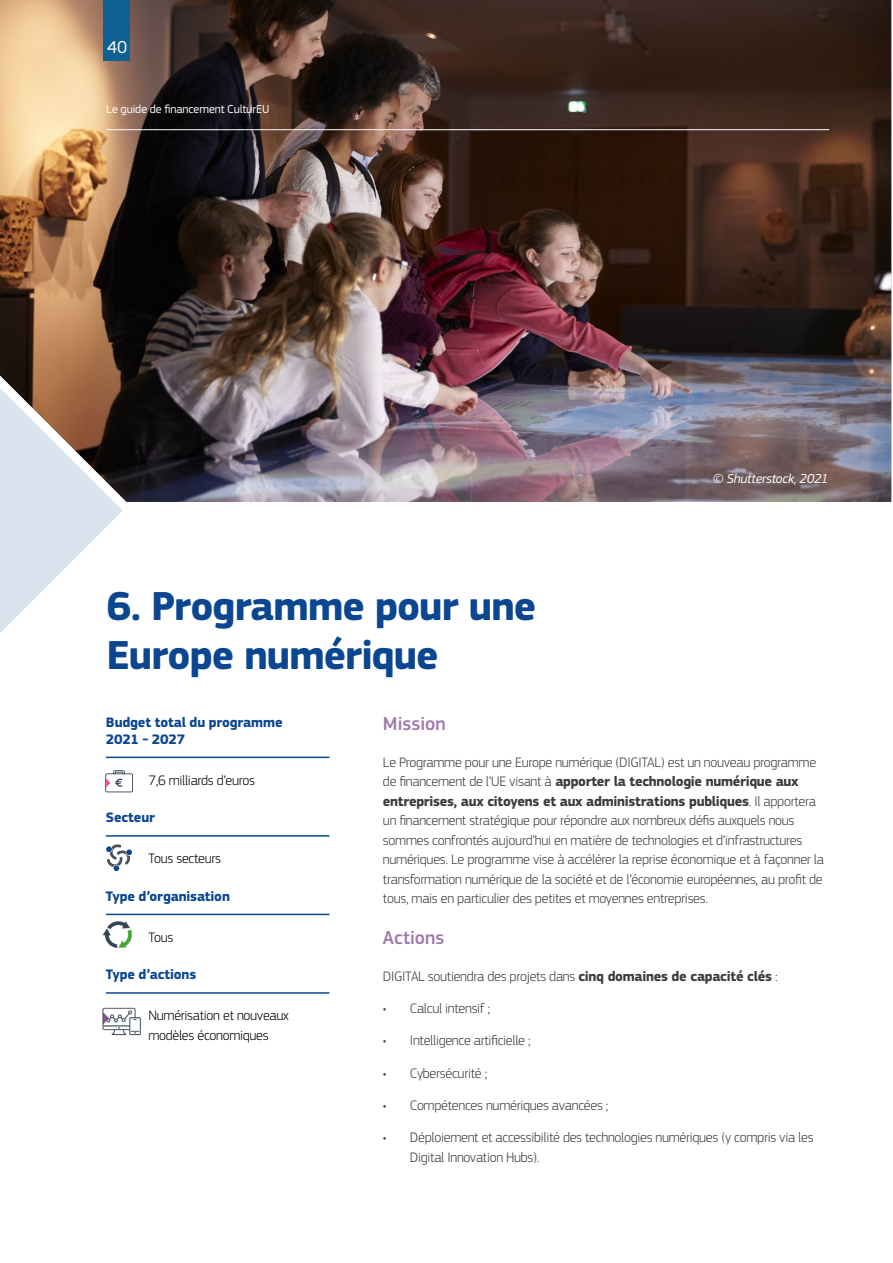
<style>
.page{position:relative;width:893px;height:1263px;background:#fff}
.page>*{position:absolute;margin:0;border:0;box-sizing:border-box;transform-origin:0 0}
.Heading_Section_Blue{font:700 42px/49.5px "EC Square Sans Pro";letter-spacing:-.025em;color:#0b4691}
.Heading_Purple__H2{font:500 19.5px "EC Square Sans Pro";color:#a076ae}
.t1{font:18px "EC Square Sans Pro";color:#fff}
.Body_Copy_Normal_80{font:300 14.25px/19.5px "EC Square Sans Pro";letter-spacing:-.02em;color:#3c3c3b}
.Body_Copy_Bullets_LV{font:300 14.25px/19.5px "EC Square Sans Pro";letter-spacing:-.02em;color:#3c3c3b}
.Key_Info_Body_Copy_8{font:300 14.25px/19.5px "EC Square Sans Pro";letter-spacing:-.02em;color:#000}
.Key_Info_Heading_Blu{font:700 14.25px/16.5px "EC Square Sans Pro";letter-spacing:-.01em;color:#0b4691}
.t2{font:italic 13.5px "EC Square Sans Pro";letter-spacing:-.015em;color:#fff}
.t3{font:12px "EC Square Sans Pro";letter-spacing:-.005em;color:#fff}
.s1{font-weight:700}
</style>
<div class="page">
<img style="left:0;top:0;width:891px;height:502px">
<svg style="left:105px;top:770px;width:28px;height:22px"></svg>
<svg style="left:106px;top:844px;width:26px;height:27px"></svg>
<img style="left:102px;top:1007px;width:39px;height:29px">
<img style="left:102px;top:921px;width:30px;height:27px">
<hr style="left:106px;top:757px;width:223px;height:1px;background:#0b4691">
<hr style="left:106px;top:835px;width:223px;height:2px;background:#0b4691">
<hr style="left:106px;top:914px;width:223px;height:1px;background:#0b4691">
<hr style="left:106px;top:992px;width:223px;height:2px;background:#0b4691">
<svg style="left:0;top:389px;width:123px;height:243px"></svg>
<hr style="left:106px;top:129px;width:723px;height:1px;background:#fff">
<div style="left:103px;top:0;width:27px;height:61px;background:#0e6192"></div>
<p class="t1" style="left:107px;top:36px;width:22px">40</p>
<p class="t3" style="left:106px;top:102px;width:165px">Le guide de financement CulturEU</p>
<p class="Heading_Section_Blue" style="left:106px;top:582px;width:431px">6. Programme pour une<br>Europe numérique</p>
<p class="t2" style="left:713px;top:471px;width:117px">© Shutterstock, 2021</p>
<p class="Key_Info_Heading_Blu" style="left:106px;top:715px;width:178px">Budget total du programme<br>2021 - 2027</p>
<p class="Key_Info_Body_Copy_8" style="left:148px;top:770px;width:108px">7,6 milliards d’euros</p>
<p class="Key_Info_Heading_Blu" style="left:106px;top:810px;width:51px">Secteur</p>
<p class="Key_Info_Body_Copy_8" style="left:148px;top:849px;width:74px">Tous secteurs</p>
<p class="Key_Info_Heading_Blu" style="left:106px;top:888px;width:126px">Type d’organisation</p>
<p class="Key_Info_Body_Copy_8" style="left:148px;top:927px;width:27px">Tous</p>
<p class="Key_Info_Heading_Blu" style="left:106px;top:967px;width:92px">Type d’actions</p>
<p class="Key_Info_Body_Copy_8" style="left:148px;top:1006px;width:142px">Numérisation et nouveaux modèles économiques</p>
<p class="Heading_Purple__H2" style="left:383px;top:713px;width:64px">Mission</p>
<p class="Body_Copy_Normal_80" style="left:383px;top:752px;width:442px">Le Programme pour une Europe numérique (DIGITAL) est un nouveau programme de financement de l’UE visant à <span class="s1">apporter la technologie numérique aux entreprises, aux citoyens et aux administrations publiques</span>. Il apportera un financement stratégique pour répondre aux nombreux défis auxquels nous sommes confrontés aujourd’hui en matière de technologies et d’infrastructures numériques. Le programme vise à accélérer la reprise économique et à façonner la transformation numérique de la société et de l’économie européennes, au profit de tous, mais en particulier des petites et moyennes entreprises.</p>
<p class="Heading_Purple__H2" style="left:383px;top:926px;width:63px">Actions</p>
<p class="Body_Copy_Normal_80" style="left:383px;top:966px;width:396px">DIGITAL soutiendra des projets dans <span class="s1">cinq domaines de capacité clés</span> :</p>
<p class="Body_Copy_Bullets_LV" style="left:383px;top:998px;width:109px">• Calcul intensif ;</p>
<p class="Body_Copy_Bullets_LV" style="left:383px;top:1031px;width:149px">• Intelligence artificielle ;</p>
<p class="Body_Copy_Bullets_LV" style="left:383px;top:1063px;width:106px">• Cybersécurité ;</p>
<p class="Body_Copy_Bullets_LV" style="left:383px;top:1095px;width:227px">• Compétences numériques avancées ;</p>
<p class="Body_Copy_Bullets_LV" style="left:410px;top:1127px;width:405px;text-indent:-27px">• Déploiement et accessibilité des technologies numériques (y compris via les<br>Digital Innovation Hubs).</p>
</div>
